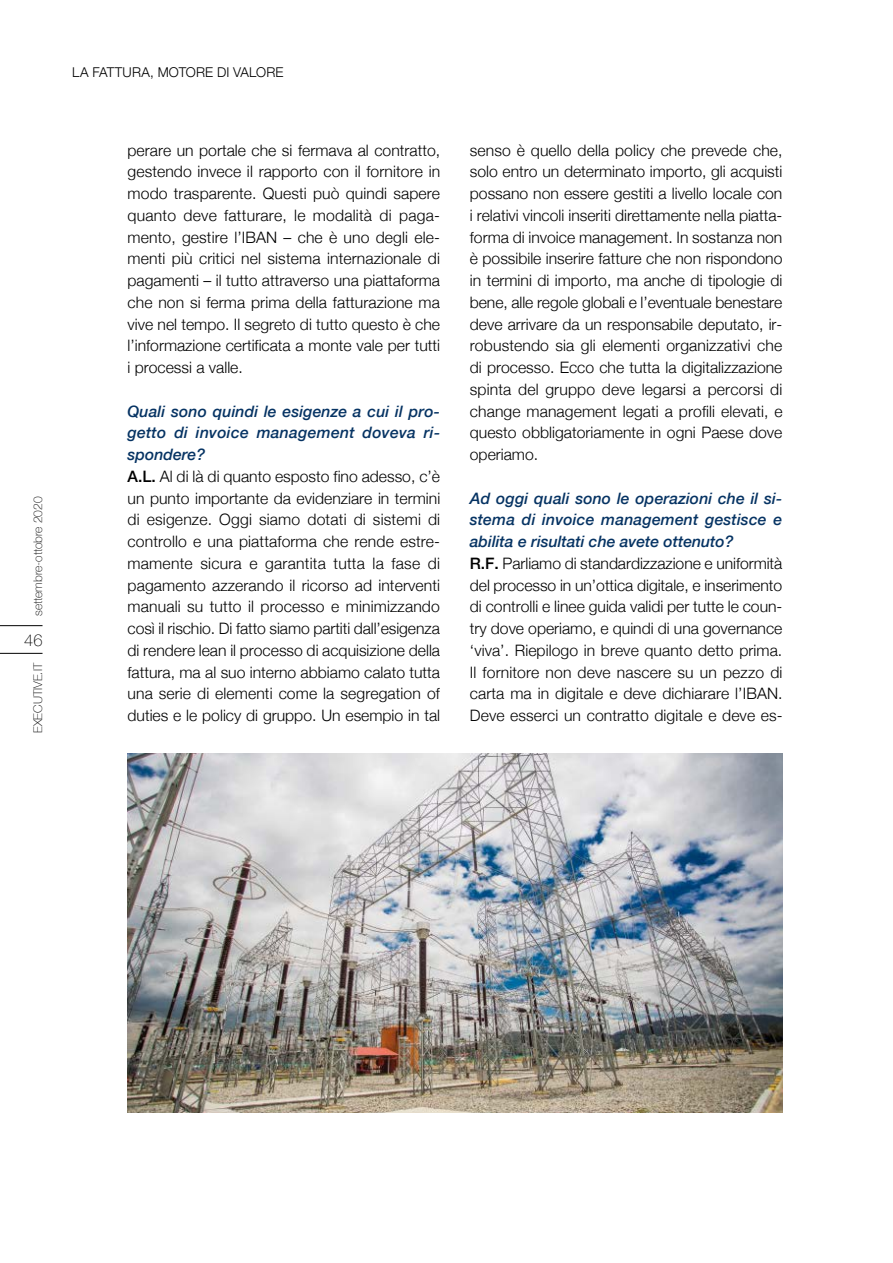
<style>
.page{position:relative;width:893px;height:1263px;background:#fff}
.page>*{position:absolute;margin:0;border:0;box-sizing:border-box;transform-origin:0 0}
.t1{font:100 16.5px "Helvetica Neue";color:#000}
.t2{font:300 15.75px/21.8px "Helvetica Neue";color:#000;text-align:justify}
.t3{font:300 13.5px "Helvetica Neue";letter-spacing:.01em;color:#000}
.t4{font:100 12px "Helvetica Neue";color:#000}
.s1{font-weight:500;font-style:italic;color:#063363}
.s2{font-weight:500}
</style>
<div class="page">
<hr style="left:0;top:625px;width:43px;height:1px;background:#000">
<hr style="left:0;top:653px;width:43px;height:1px;background:#000">
<img style="left:128px;top:753px;width:654px;height:360px">
<p class="t4" style="left:29px;top:616px;width:121px;rotate:-90deg">settembre-ottobre 2020</p>
<p class="t1" style="left:24px;top:627px;width:20px">46</p>
<p class="t4" style="left:29px;top:733px;width:72px;rotate:-90deg">EXECUTIVE.IT</p>
<p class="t3" style="left:72px;top:61px;width:213px">LA FATTURA, MOTORE DI VALORE</p>
<p class="t2" style="left:128px;top:138px;width:314px">perare un portale che si fermava al contratto, gestendo invece il rapporto con il fornitore in modo trasparente. Questi può quindi sapere quanto deve fatturare, le modalità di paga&shy;mento, gestire l’IBAN – che è uno degli ele&shy;menti più critici nel sistema internazionale di pagamenti – il tutto attraverso una piattaforma che non si ferma prima della fatturazione ma vive nel tempo. Il segreto di tutto questo è che l’informazione certificata a monte vale per tutti i processi a valle.</p>
<p class="t2" style="left:128px;top:399px;width:314px;text-align:left"><span class="s1">Quali sono quindi le esigenze a cui il pro&shy;getto di invoice management doveva ri&shy;spondere?<br></span><span class="s2">A.L.</span> Al di là di quanto esposto fino adesso, c’è un punto importante da evidenziare in termini di esigenze. Oggi siamo dotati di sistemi di controllo e una piattaforma che rende estre&shy;mamente sicura e garantita tutta la fase di pagamento azzerando il ricorso ad interventi manuali su tutto il processo e minimizzando così il rischio. Di fatto siamo partiti dall’esigenza di rendere lean il processo di acquisizione della fattura, ma al suo interno abbiamo calato tutta una serie di elementi come la segregation of duties e le policy di gruppo. Un esempio in tal</p>
<p class="t2" style="left:470px;top:138px;width:314px">senso è quello della policy che prevede che, solo entro un determinato importo, gli acquisti possano non essere gestiti a livello locale con i relativi vincoli inseriti direttamente nella piatta&shy;forma di invoice management. In sostanza non è possibile inserire fatture che non rispondono in termini di importo, ma anche di tipologie di bene, alle regole globali e l’eventuale benestare deve arrivare da un responsabile deputato, ir&shy;robustendo sia gli elementi organizzativi che di processo. Ecco che tutta la digitalizzazione spinta del gruppo deve legarsi a percorsi di change management legati a profili elevati, e questo obbligatoriamente in ogni Paese dove operiamo.</p>
<p class="t2" style="left:470px;top:486px;width:314px;text-align:left"><span class="s1">Ad oggi quali sono le operazioni che il si&shy;stema di invoice management gestisce e abilita e risultati che avete ottenuto?<br></span><span class="s2">R.F.</span> Parliamo di standardizzazione e uniformità del processo in un’ottica digitale, e inserimento di controlli e linee guida validi per tutte le coun&shy;try dove operiamo, e quindi di una governance ‘viva’. Riepilogo in breve quanto detto prima.<br>Il fornitore non deve nascere su un pezzo di carta ma in digitale e deve dichiarare l’IBAN.<br>Deve esserci un contratto digitale e deve es-</p>
</div>
